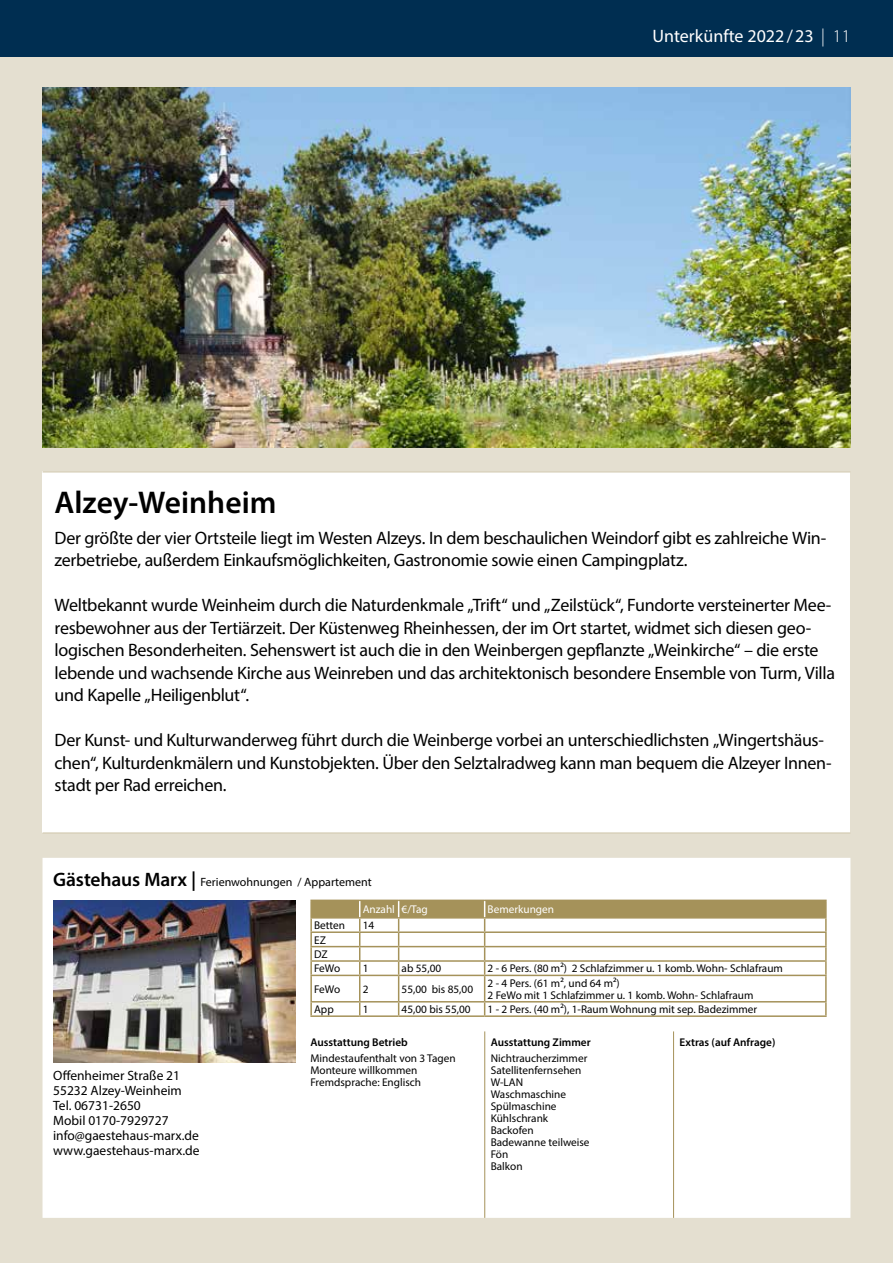
<style>
.page{position:relative;width:893px;height:1263px;background:#fff}
.page>*{position:absolute;margin:0;border:0;box-sizing:border-box;transform-origin:0 0}
.t1{font:600 31.5px "Myriad Pro";color:#000}
.t2{font:18px/22.5px "Myriad Pro";letter-spacing:-.015em;color:#000}
.t3{font:18px "Myriad Pro";color:#fff}
.t4{font:13.5px/15px "Myriad Pro";color:#000}
.t5{font:12px "Myriad Pro";color:#000}
.t6{font:11.25px/12px "Myriad Pro";color:#000}
.t7{font:600 11.25px "Myriad Pro";color:#000}
.t8{font:11.25px "Myriad Pro";color:#fff}
.s1{font-weight:300}
.s2{font-weight:600;font-size:19.5px}
</style>
<div class="page">
<div style="left:0;top:0;width:893px;height:58px;background:#002e51"></div>
<div style="left:0;top:58px;width:893px;height:1205px;background:#e4dfd0"></div>
<img style="left:43px;top:87px;width:807px;height:360px">
<div style="left:43px;top:472px;width:807px;height:361px;background:#fff"></div>
<hr style="left:43px;top:471px;width:807px;height:2px;background:#d8d1bb">
<hr style="left:43px;top:832px;width:807px;height:2px;background:#d8d1bb">
<div style="left:43px;top:858px;width:807px;height:360px;background:#fff"></div>
<hr style="left:484px;top:1031px;width:1px;height:187px;background:#a5925a">
<hr style="left:673px;top:1031px;width:1px;height:187px;background:#a5925a">
<img style="left:53px;top:900px;width:243px;height:162px">
<hr style="left:310px;top:899px;width:50px;height:2px;background:#a5925a">
<hr style="left:360px;top:899px;width:39px;height:2px;background:#a5925a">
<hr style="left:399px;top:899px;width:86px;height:2px;background:#a5925a">
<hr style="left:485px;top:899px;width:342px;height:2px;background:#a5925a">
<hr style="left:310px;top:1015px;width:50px;height:2px;background:#a5925a">
<hr style="left:360px;top:1015px;width:39px;height:2px;background:#a5925a">
<hr style="left:399px;top:1015px;width:86px;height:2px;background:#a5925a">
<hr style="left:485px;top:1015px;width:342px;height:2px;background:#a5925a">
<svg style="left:310px;top:900px;width:517px;height:115px;background:#e9e5d7"></svg>
<p class="t3" style="left:652px;top:25px;width:199px">Unterkünfte 2022/23 <span class="s1">| 11</span></p>
<h1 class="t1" style="left:55px;top:482px;width:223px">Alzey-Weinheim</h1>
<p class="t2" style="left:55px;top:526px;width:773px">Der größte der vier Ortsteile liegt im Westen Alzeys. In dem beschaulichen Weindorf gibt es zahlreiche Win&shy;zerbetriebe, außerdem Einkaufsmöglichkeiten, Gastronomie sowie einen Campingplatz.</p>
<p class="t2" style="left:55px;top:593px;width:782px">Weltbekannt wurde Weinheim durch die Naturdenkmale „Trift“ und „Zeilstück“, Fundorte versteinerter Mee&shy;resbewohner aus der Tertiärzeit. Der Küstenweg Rheinhessen, der im Ort startet, widmet sich diesen geo&shy;logischen Besonderheiten. Sehenswert ist auch die in den Weinbergen gepflanzte „Weinkirche“ – die erste lebende und wachsende Kirche aus Weinreben und das architektonisch besondere Ensemble von Turm, Villa und Kapelle „Heiligenblut“.</p>
<p class="t2" style="left:55px;top:728px;width:779px">Der Kunst- und Kulturwanderweg führt durch die Weinberge vorbei an unterschiedlichsten „Wingertshäus&shy;chen“, Kulturdenkmälern und Kunstobjekten. Über den Selztalradweg kann man bequem die Alzeyer Innen&shy;stadt per Rad erreichen.</p>
<p class="t5" style="left:53px;top:875px;width:320px"><span class="s2">Gästehaus Marx |</span> Ferienwohnungen / Appartement</p>
<p class="t8" style="left:363px;top:902px;width:67px">Anzahl €/Tag</p>
<p class="t8" style="left:488px;top:902px;width:68px">Bemerkungen</p>
<p class="t4" style="left:53px;top:1068px;width:148px">Offenheimer Straße 21<br>55232 Alzey-Weinheim<br>Tel. 06731-2650<br>Mobil 0170-7929727 info@gaestehaus-marx.de www.gaestehaus-marx.de</p>
<p class="t6" style="left:314px;top:919px;width:33px">Betten</p>
<p class="t6" style="left:363px;top:919px;width:13px">14</p>
<p class="t6" style="left:314px;top:932px;width:28px;line-height:14.4px">EZ<br>DZ<br>FeWo</p>
<p class="t6" style="left:363px;top:962px;width:7px">1</p>
<p class="t6" style="left:402px;top:962px;width:41px">ab 55,00</p>
<p class="t6" style="left:488px;top:962px;width:297px">2 - 6 Pers. (80 m²) 2 Schlafzimmer u. 1 komb. Wohn- Schlafraum</p>
<p class="t6" style="left:314px;top:983px;width:28px">FeWo</p>
<p class="t6" style="left:363px;top:983px;width:7px">2</p>
<p class="t6" style="left:402px;top:983px;width:73px">55,00 bis 85,00</p>
<p class="t6" style="left:488px;top:977px;width:267px">2 - 4 Pers. (61 m², und 64 m²)<br>2 FeWo mit 1 Schlafzimmer u. 1 komb. Wohn- Schlafraum</p>
<p class="t6" style="left:314px;top:1003px;width:21px">App</p>
<p class="t6" style="left:363px;top:1003px;width:7px">1</p>
<p class="t6" style="left:402px;top:1003px;width:71px">45,00 bis 55,00</p>
<p class="t6" style="left:488px;top:1003px;width:271px">1 - 2 Pers. (40 m²), 1-Raum Wohnung mit sep. Badezimmer</p>
<p class="t7" style="left:310px;top:1035px;width:99px">Ausstattung Betrieb</p>
<p class="t6" style="left:310px;top:1052px;width:147px">Mindestaufenthalt von 3 Tagen<br>Monteure willkommen<br>Fremdsprache: Englisch</p>
<p class="t7" style="left:680px;top:1035px;width:97px">Extras (auf Anfrage)</p>
<p class="t7" style="left:491px;top:1035px;width:102px">Ausstattung Zimmer</p>
<p class="t6" style="left:491px;top:1052px;width:100px">Nichtraucherzimmer<br>Satellitenfernsehen<br>W-LAN<br>Waschmaschine<br>Spülmaschine<br>Kühlschrank<br>Backofen<br>Badewanne teilweise<br>Fön<br>Balkon</p>
</div>
